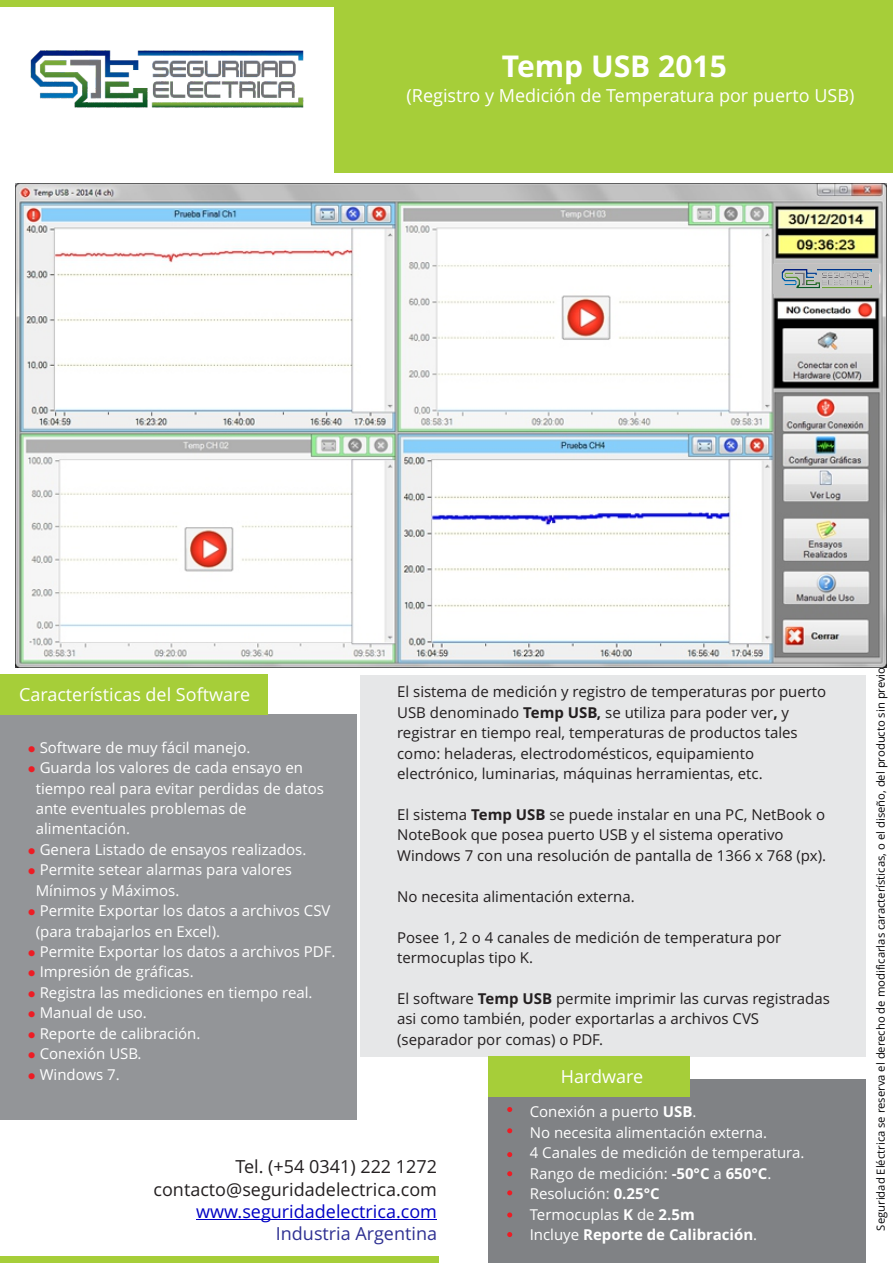
<style>
.page{position:relative;width:893px;height:1263px;background:#fff}
.page>*{position:absolute;margin:0;border:0;box-sizing:border-box;transform-origin:0 0}
.t1{font:700 30px "Open Sans";color:#fff}
.t2{font:18px "Open Sans";color:#fff}
.t3{font:18px/22px "Open Sans";color:#231f20;text-align:right}
.t4{font:18px "Open Sans";color:#0000c4}
.t5{font:18px "Open Sans";color:#2e3092}
.t6{font:15px/20.4px "Open Sans";color:#231f20}
.t7{font:15px/20.4px "Open Sans";color:#fff}
.t8{font:700 15px "Open Sans";color:#fff}
.t9{font:11.25px "Open Sans";color:#020203}
.s1{color:#ed1c24}
.s2{font-weight:700}
.s3{font-weight:400}
</style>
<div class="page">
<div style="left:360px;top:675px;width:505px;height:381px;background:#e6e7e8"></div>
<div style="left:334px;top:0;width:559px;height:172px;background:#a6ce39"></div>
<div style="left:0;top:1257px;width:439px;height:6px;background:#a6ce39"></div>
<div style="left:0;top:0;width:334px;height:6px;background:#a6ce39"></div>
<div style="left:0;top:714px;width:356px;height:406px;background:#939598"></div>
<div style="left:0;top:674px;width:267px;height:40px;background:#a6ce39"></div>
<div style="left:488px;top:1079px;width:377px;height:184px;background:#808285"></div>
<div style="left:488px;top:1056px;width:202px;height:41px;background:#a6ce39"></div>
<img style="left:15px;top:184px;width:871px;height:483px">
<svg style="left:507px;top:1107px;width:5px;height:5px"></svg>
<svg style="left:507px;top:1128px;width:5px;height:5px"></svg>
<svg style="left:507px;top:1152px;width:5px;height:5px"></svg>
<svg style="left:507px;top:1171px;width:5px;height:5px"></svg>
<svg style="left:507px;top:1190px;width:5px;height:5px"></svg>
<svg style="left:507px;top:1212px;width:5px;height:5px"></svg>
<svg style="left:507px;top:1232px;width:5px;height:5px"></svg>
<img style="left:30px;top:50px;width:274px;height:58px">
<hr style="left:196px;top:1219px;width:241px;height:1px;background:#0000c4">
<div style="left:774px;top:265px;width:105px;height:29px;background:#c0c0c0"></div>
<img style="left:777px;top:262px;width:101px;height:34px">
<h1 class="t1" style="left:502px;top:54px;width:226px">Temp USB 2015</h1>
<p class="t2" style="left:407px;top:88px;width:449px">(Registro y Medición de Temperatura por puerto USB)</p>
<p class="t2" style="left:19px;top:687px;width:233px">Características del Software</p>
<p class="t7" style="left:28px;top:738px;width:224px"><span class="s1">●</span> Software de muy fácil manejo.</p>
<p class="t7" style="left:36px;top:759px;width:290px;text-indent:-8px"><span class="s1">●</span> Guarda los valores de cada ensayo en tiempo real para evitar perdidas de datos ante eventuales problemas de alimentación.</p>
<p class="t7" style="left:28px;top:841px;width:280px"><span class="s1">●</span> Genera Listado de ensayos realizados.</p>
<p class="t7" style="left:36px;top:861px;width:258px;text-indent:-8px"><span class="s1">●</span> Permite setear alarmas para valores<br>Mínimos y Máximos.</p>
<p class="t7" style="left:36px;top:902px;width:296px;text-indent:-8px"><span class="s1">●</span> Permite Exportar los datos a archivos CSV (para trabajarlos en Excel).</p>
<p class="t7" style="left:28px;top:943px;width:309px"><span class="s1">●</span> Permite Exportar los datos a archivos PDF.</p>
<p class="t7" style="left:28px;top:963px;width:167px"><span class="s1">●</span> Impresión de gráficas.</p>
<p class="t7" style="left:28px;top:984px;width:286px"><span class="s1">●</span> Registra las mediciones en tiempo real.</p>
<p class="t7" style="left:28px;top:1004px;width:120px"><span class="s1">●</span> Manual de uso.</p>
<p class="t7" style="left:28px;top:1024px;width:174px"><span class="s1">●</span> Reporte de calibración.</p>
<p class="t7" style="left:28px;top:1045px;width:115px"><span class="s1">●</span> Conexión USB.</p>
<p class="t7" style="left:28px;top:1065px;width:93px"><span class="s1">●</span> Windows 7.</p>
<p class="t6" style="left:397px;top:683px;width:431px">El sistema de medición y registro de temperaturas por puerto USB denominado <span class="s2">Temp USB,</span> se utiliza para poder ver<span class="s2">,</span> y registrar en tiempo real, temperaturas de productos tales como: heladeras, electrodomésticos, equipamiento electrónico, luminarias, máquinas herramientas, etc.</p>
<p class="t6" style="left:397px;top:806px;width:430px">El sistema <span class="s2">Temp USB</span> se puede instalar en una PC, NetBook o<br>NoteBook que posea puerto USB y el sistema operativo<br>Windows 7 con una resolución de pantalla de 1366 x 768 (px).</p>
<p class="t6" style="left:397px;top:887px;width:239px">No necesita alimentación externa.</p>
<p class="t6" style="left:397px;top:928px;width:386px">Posee 1, 2 o 4 canales de medición de temperatura por termocuplas tipo K.</p>
<p class="t6" style="left:397px;top:990px;width:434px">El software <span class="s2">Temp USB</span> permite imprimir las curvas registradas asi como también, poder exportarlas a archivos CVS (separador por comas) o PDF.</p>
<p class="t2" style="left:561px;top:1070px;width:84px">Hardware</p>
<p class="t3" style="left:154px;top:1158px;width:285px">Tel. (+54 0341) 222 1272 contacto@seguridadelectrica.com</p>
<p class="t4" style="left:196px;top:1204px;width:242px">www.seguridadelectrica.com</p>
<p class="t5" style="left:276px;top:1226px;width:163px">Industria Argentina</p>
<p class="t7" style="left:530px;top:1103px;width:168px">Conexión a puerto <span class="s2">USB</span>.</p>
<p class="t7" style="left:530px;top:1144px;width:276px">4 Canales de medición de temperatura.</p>
<p class="t7" style="left:530px;top:1124px;width:239px">No necesita alimentación externa.</p>
<p class="t7" style="left:530px;top:1164px;width:243px">Rango de medición: <span class="s2">-50°C</span> a <span class="s2">650°C</span>.</p>
<p class="t7" style="left:530px;top:1185px;width:131px">Resolución: <span class="s2">0.25°C</span></p>
<p class="t7" style="left:530px;top:1205px;width:167px">Termocuplas <span class="s2">K</span> de <span class="s2">2.5m</span></p>
<p class="t8" style="left:530px;top:1228px;width:229px"><span class="s3">Incluye</span> Reporte de Calibración<span class="s3">.</span></p>
<p class="t9" style="left:876px;top:1230px;width:598px;rotate:-90deg">Seguridad Eléctrica se reserva el derecho de modificarlas características, o el diseño, del producto sin previo aviso.</p>
</div>
